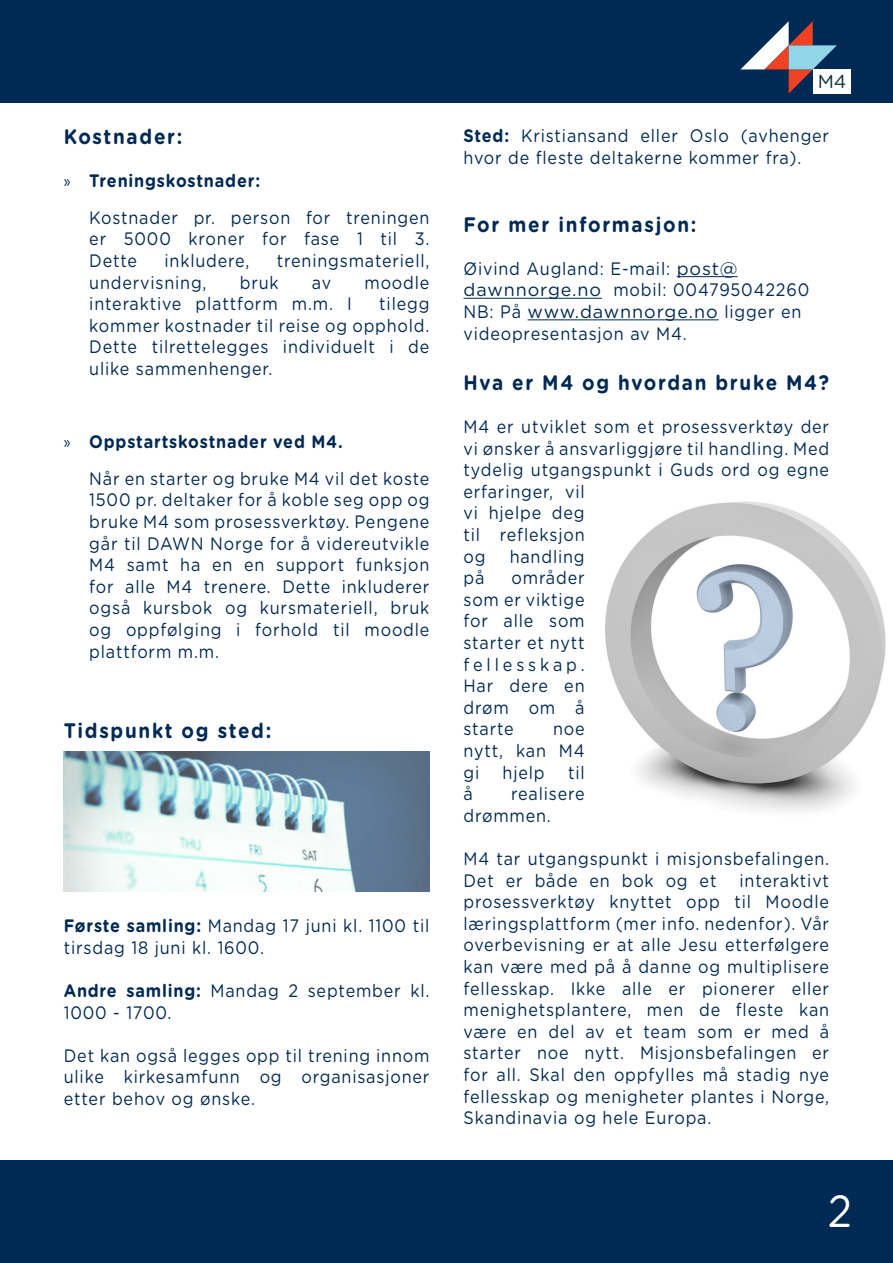
<style>
.page{position:relative;width:893px;height:1263px;background:#fff}
.page>*{position:absolute;margin:0;border:0;box-sizing:border-box;transform-origin:0 0}
.Sidetal{font:45px "Gotham Rounded";color:#fff;scale:.9 1}
.Underoverskrift_SATS{font:700 21px "Gotham Rounded";letter-spacing:.09em;color:#002953;scale:.9 1}
.t1{font:18.75px "Gotham Rounded";color:#0c2f37}
.List_Paragraph_Conte{font:18px/21.6px "Gotham Rounded";letter-spacing:.05em;color:#002953;text-align:justify;scale:.9 1}
.Normal_bare_left{font:18px/21.6px "Gotham Rounded";letter-spacing:.05em;color:#002953;scale:.9 1}
.t2{font:700 18px "Gotham Rounded";letter-spacing:.05em;color:#002953;scale:.9 1}
.s1{font-family:"Myriad Pro";font-weight:400}
.s2{font-weight:700}
</style>
<div class="page">
<img style="left:605px;top:501px;width:281px;height:311px">
<img style="left:64px;top:752px;width:365px;height:140px">
<div style="left:0;top:0;width:893px;height:102px;background:#002953"></div>
<div style="left:0;top:1161px;width:893px;height:102px;background:#002953"></div>
<svg style="left:740px;top:21px;width:97px;height:73px"></svg>
<div style="left:813px;top:69px;width:37px;height:25px;background:#fff"></div>
<hr style="left:677px;top:276px;width:61px;height:1px;background:#002953">
<hr style="left:463px;top:298px;width:139px;height:1px;background:#002953">
<hr style="left:528px;top:319px;width:191px;height:1px;background:#002953">
<p class="Underoverskrift_SATS" style="left:64px;top:122px;width:133px">Kostnader:</p>
<p class="t2" style="left:64px;top:168px;width:220px"><span class="s1">»</span> Treningskostnader:</p>
<p class="List_Paragraph_Conte" style="left:89px;top:206px;width:379px">Kostnader pr. person for treningen er 5000 kroner for fase 1 til 3.<br>Dette</p>
<p class="List_Paragraph_Conte" style="left:165px;top:249px;width:96px">inkludere,</p>
<p class="List_Paragraph_Conte" style="left:277px;top:249px;width:171px">treningsmateriell,</p>
<p class="List_Paragraph_Conte" style="left:89px;top:271px;width:132px">undervisning,</p>
<p class="List_Paragraph_Conte" style="left:240px;top:271px;width:45px">bruk</p>
<p class="List_Paragraph_Conte" style="left:312px;top:271px;width:23px">av</p>
<p class="List_Paragraph_Conte" style="left:364px;top:271px;width:74px">moodle</p>
<p class="List_Paragraph_Conte" style="left:89px;top:292px;width:293px">interaktive plattform m.m. I</p>
<p class="List_Paragraph_Conte" style="left:89px;top:292px;width:379px;text-indent:290px">tilegg kommer kostnader til reise og opphold.<br>Dette tilrettelegges individuelt i de ulike sammenhenger.</p>
<p class="t2" style="left:64px;top:429px;width:312px"><span class="s1">»</span> Oppstartskostnader ved M4.</p>
<p class="List_Paragraph_Conte" style="left:89px;top:467px;width:379px">Når en starter og bruke M4 vil det koste 1500 pr. deltaker for å koble seg opp og bruke M4 som prosessverktøy. Pengene går til DAWN Norge for å videreutvikle M4 samt ha en en support funksjon for alle M4 trenere. Dette inkluderer også kursbok og kursmateriell, bruk og oppfølging i forhold til moodle plattform m.m.</p>
<p class="Underoverskrift_SATS" style="left:64px;top:715px;width:232px">Tidspunkt og sted:</p>
<p class="List_Paragraph_Conte" style="left:64px;top:914px;width:408px"><span class="s2">Første samling:</span> Mandag 17 juni kl. 1100 til tirsdag 18 juni kl. 1600.</p>
<p class="List_Paragraph_Conte" style="left:64px;top:979px;width:408px"><span class="s2">Andre samling:</span> Mandag 2 september kl.<br>1000 - 1700.</p>
<p class="List_Paragraph_Conte" style="left:64px;top:1044px;width:408px">Det kan også legges opp til trening innom ulike kirkesamfunn og organisasjoner etter behov og ønske.</p>
<p class="t1" style="left:818px;top:69px;width:30px">M4</p>
<p class="List_Paragraph_Conte" style="left:463px;top:124px;width:408px"><span class="s2">Sted:</span> Kristiansand eller Oslo (avhenger hvor de fleste deltakerne kommer fra).</p>
<p class="Underoverskrift_SATS" style="left:463px;top:209px;width:260px">For mer informasjon:</p>
<p class="Normal_bare_left" style="left:463px;top:257px;width:386px">Øivind Augland: E-mail: post@ dawnnorge.no mobil: 004795042260</p>
<p class="Normal_bare_left" style="left:463px;top:300px;width:377px">NB: På www.dawnnorge.no ligger en videopresentasjon av M4.</p>
<p class="Underoverskrift_SATS" style="left:463px;top:367px;width:408px">Hva er M4 og hvordan bruke M4?</p>
<p class="List_Paragraph_Conte" style="left:463px;top:415px;width:408px;text-align:left">M4 er utviklet som et prosessverktøy der vi ønsker å ansvarliggjøre til handling. Med tydelig utgangspunkt i Guds ord og egne erfaringer, vil<br>vi hjelpe deg<br>til refleksjon<br>og</p>
<p class="List_Paragraph_Conte" style="left:510px;top:545px;width:85px">handling</p>
<p class="List_Paragraph_Conte" style="left:463px;top:566px;width:136px;text-indent:48px">områder som er viktige for alle som starter et nytt fellesskap.<br>Har dere en drøm om å starte</p>
<p class="List_Paragraph_Conte" style="left:463px;top:566px;width:25px">på</p>
<p class="List_Paragraph_Conte" style="left:463px;top:717px;width:136px;text-indent:90px">noe nytt, kan M4 gi</p>
<p class="List_Paragraph_Conte" style="left:503px;top:761px;width:48px">hjelp</p>
<p class="List_Paragraph_Conte" style="left:568px;top:761px;width:20px">til</p>
<p class="List_Paragraph_Conte" style="left:463px;top:782px;width:12px">å</p>
<p class="List_Paragraph_Conte" style="left:463px;top:782px;width:136px;text-indent:48px">realisere drømmen.</p>
<p class="List_Paragraph_Conte" style="left:463px;top:847px;width:408px">M4 tar utgangspunkt i misjonsbefalingen.<br>Det er både en bok og et</p>
<p class="List_Paragraph_Conte" style="left:463px;top:869px;width:408px;text-indent:276px">interaktivt prosessverktøy knyttet opp til Moodle læringsplattform (mer info. nedenfor). Vår overbevisning er at alle Jesu etterfølgere kan være med på å danne og multiplisere fellesskap. Ikke alle er pionerer eller menighetsplantere, men de fleste kan være en del av et team som er med å starter noe nytt. Misjonsbefalingen er for all. Skal den oppfylles må stadig nye fellesskap og menigheter plantes i Norge, Skandinavia og hele Europa.</p>
<p class="Sidetal" style="left:828px;top:1180px;width:28px">2</p>
</div>
